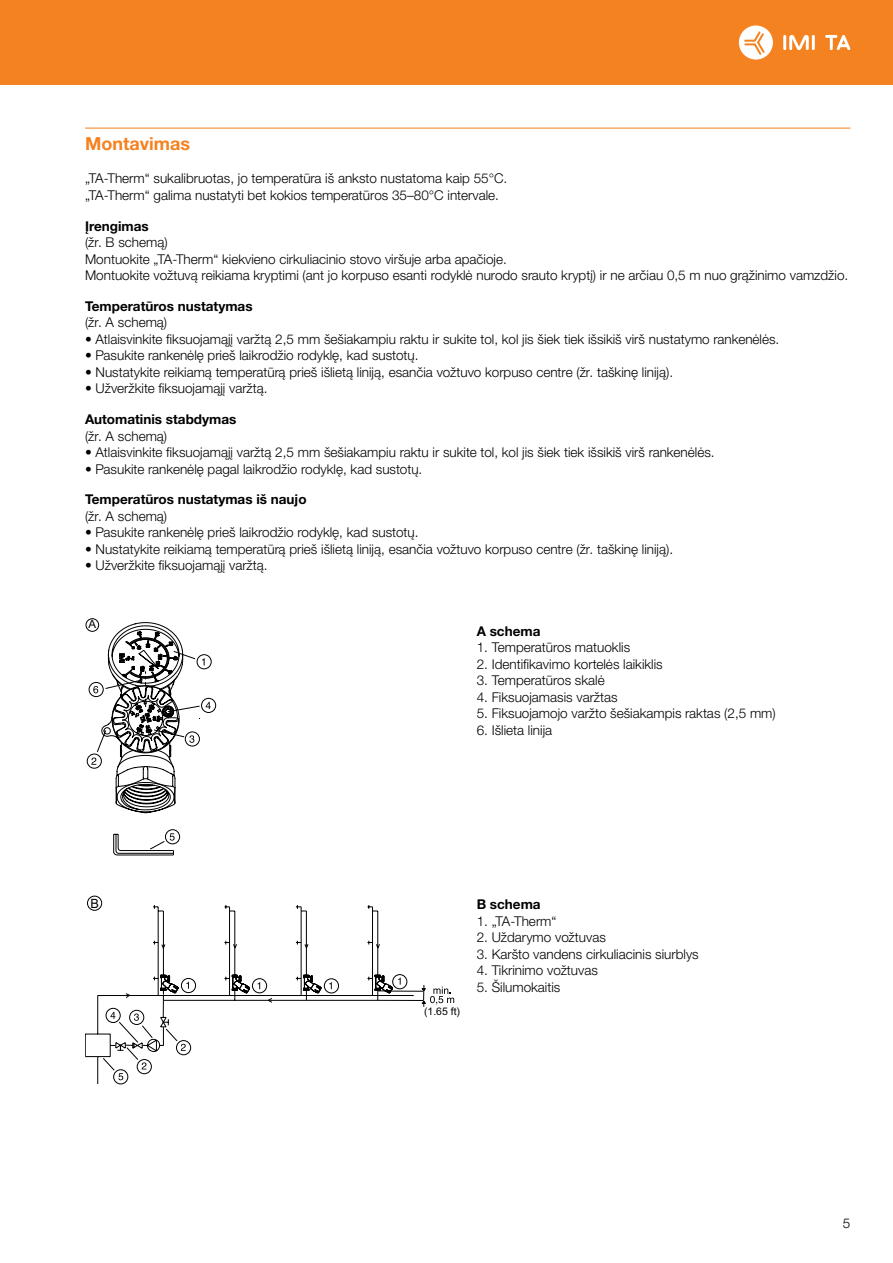
<style>
.page{position:relative;width:893px;height:1263px;background:#fff}
.page>*{position:absolute;margin:0;border:0;box-sizing:border-box;transform-origin:0 0}
.t1{font:700 18px "Helvetica Neue LTW1 G";color:#f58220}
.t2{font:300 13.5px/16.5px "Helvetica Neue LTW1 G";color:#000}
.t3{font:700 13.5px "Helvetica Neue LTW1 G";color:#000}
.t4{font:12.75px "Arial";color:#000}
.t5{font:11.55px "Arial";color:#000}
.t6{font:10.5px "Arial";color:#000}
</style>
<div class="page">
<div style="left:0;top:0;width:893px;height:85px;background:#f58220"></div>
<hr style="left:783px;top:35px;width:3px;height:15px;background:#fff">
<hr style="left:812px;top:35px;width:3px;height:15px;background:#fff">
<svg style="left:789px;top:35px;width:20px;height:15px"></svg>
<svg style="left:825px;top:35px;width:25px;height:15px"></svg>
<svg style="left:739px;top:25px;width:34px;height:35px"></svg>
<hr style="left:85px;top:128px;width:765px;height:1px;background:#f58220">
<div style="left:392px;top:974px;width:15px;height:15px;border:1px solid #000;border-radius:50%"></div>
<hr style="left:372px;top:995px;width:42px;height:1px;background:#000">
<hr style="left:378px;top:1000px;width:45px;height:1px;background:#000">
<svg style="left:85px;top:905px;width:308px;height:179px"></svg>
<svg style="left:398px;top:978px;width:3px;height:7px"></svg>
<hr style="left:391px;top:991px;width:32px;height:1px;background:#000">
<svg style="left:422px;top:985px;width:32px;height:22px"></svg>
<svg style="left:103px;top:906px;width:288px;height:174px"></svg>
<div style="left:87px;top:896px;width:15px;height:14px;background:#fff;border-radius:50%"></div>
<div style="left:87px;top:896px;width:15px;height:14px;border:1px solid #000;border-radius:50%"></div>
<div style="left:201px;top:698px;width:15px;height:15px;border:1px solid #000;border-radius:50%"></div>
<div style="left:165px;top:829px;width:15px;height:15px;border:1px solid #000;border-radius:50%"></div>
<div style="left:86px;top:618px;width:13px;height:14px;border:1px solid #000;border-radius:50%"></div>
<svg style="left:114px;top:833px;width:61px;height:22px"></svg>
<svg style="left:87px;top:622px;width:124px;height:191px"></svg>
<h1 class="t1" style="left:85px;top:132px;width:106px">Montavimas</h1>
<p class="t2" style="left:85px;top:170px;width:424px">„TA-Therm“ sukalibruotas, jo temperatūra iš anksto nustatoma kaip 55°C. „TA-Therm“ galima nustatyti bet kokios temperatūros 35–80°C intervale.</p>
<p class="t3" style="left:85px;top:217px;width:65px">Įrengimas</p>
<p class="t2" style="left:85px;top:234px;width:765px">(žr. B schemą)<br>Montuokite „TA-Therm“ kiekvieno cirkuliacinio stovo viršuje arba apačioje.<br>Montuokite vožtuvą reikiama kryptimi (ant jo korpuso esanti rodyklė nurodo srauto kryptį) ir ne arčiau 0,5 m nuo grąžinimo vamzdžio.</p>
<p class="t3" style="left:85px;top:298px;width:169px">Temperatūros nustatymas</p>
<p class="t2" style="left:85px;top:314px;width:84px">(žr. A schemą)</p>
<p class="t2" style="left:85px;top:331px;width:696px">• Atlaisvinkite fiksuojamąjį varžtą 2,5 mm šešiakampiu raktu ir sukite tol, kol jis šiek tiek išsikiš virš nustatymo rankenėlės.</p>
<p class="t2" style="left:85px;top:347px;width:335px">• Pasukite rankenėlę prieš laikrodžio rodyklę, kad sustotų.</p>
<p class="t2" style="left:85px;top:364px;width:590px">• Nustatykite reikiamą temperatūrą prieš išlietą liniją, esančia vožtuvo korpuso centre (žr. taškinę liniją).</p>
<p class="t2" style="left:85px;top:380px;width:184px">• Užveržkite fiksuojamąjį varžtą.</p>
<p class="t3" style="left:85px;top:411px;width:153px">Automatinis stabdymas</p>
<p class="t2" style="left:85px;top:428px;width:84px">(žr. A schemą)</p>
<p class="t2" style="left:85px;top:444px;width:631px">• Atlaisvinkite fiksuojamąjį varžtą 2,5 mm šešiakampiu raktu ir sukite tol, kol jis šiek tiek išsikiš virš rankenėlės.</p>
<p class="t2" style="left:85px;top:460px;width:339px">• Pasukite rankenėlę pagal laikrodžio rodyklę, kad sustotų.</p>
<p class="t3" style="left:85px;top:491px;width:223px">Temperatūros nustatymas iš naujo</p>
<p class="t2" style="left:85px;top:508px;width:84px">(žr. A schemą)</p>
<p class="t2" style="left:85px;top:524px;width:335px">• Pasukite rankenėlę prieš laikrodžio rodyklę, kad sustotų.</p>
<p class="t2" style="left:85px;top:541px;width:590px">• Nustatykite reikiamą temperatūrą prieš išlietą liniją, esančia vožtuvo korpuso centre (žr. taškinę liniją).</p>
<p class="t2" style="left:85px;top:557px;width:184px">• Užveržkite fiksuojamąjį varžtą.</p>
<p class="t5" style="left:88px;top:616px;width:9px">A</p>
<p class="t4" style="left:90px;top:895px;width:10px">B</p>
<p class="t3" style="left:477px;top:623px;width:65px">A schema</p>
<p class="t2" style="left:477px;top:639px;width:155px">1. Temperatūros matuoklis</p>
<p class="t2" style="left:477px;top:656px;width:188px">2. Identifikavimo kortelės laikiklis</p>
<p class="t2" style="left:477px;top:672px;width:130px">3. Temperatūros skalė</p>
<p class="t2" style="left:477px;top:689px;width:143px">4. Fiksuojamasis varžtas</p>
<p class="t2" style="left:477px;top:705px;width:301px">5. Fiksuojamojo varžto šešiakampis raktas (2,5 mm)</p>
<p class="t2" style="left:477px;top:722px;width:77px">6. Išlieta linija</p>
<p class="t6" style="left:424px;top:1004px;width:38px">(1.65 ft)</p>
<p class="t3" style="left:477px;top:896px;width:65px">B schema</p>
<p class="t2" style="left:477px;top:913px;width:81px">1. „TA-Therm“</p>
<p class="t2" style="left:477px;top:929px;width:131px">2. Uždarymo vožtuvas</p>
<p class="t2" style="left:477px;top:946px;width:224px">3. Karšto vandens cirkuliacinis siurblys</p>
<p class="t2" style="left:477px;top:962px;width:123px">4. Tikrinimo vožtuvas</p>
<p class="t2" style="left:477px;top:979px;width:85px">5. Šilumokaitis</p>
<p class="t2" style="left:843px;top:1215px;width:9px">5</p>
</div>
